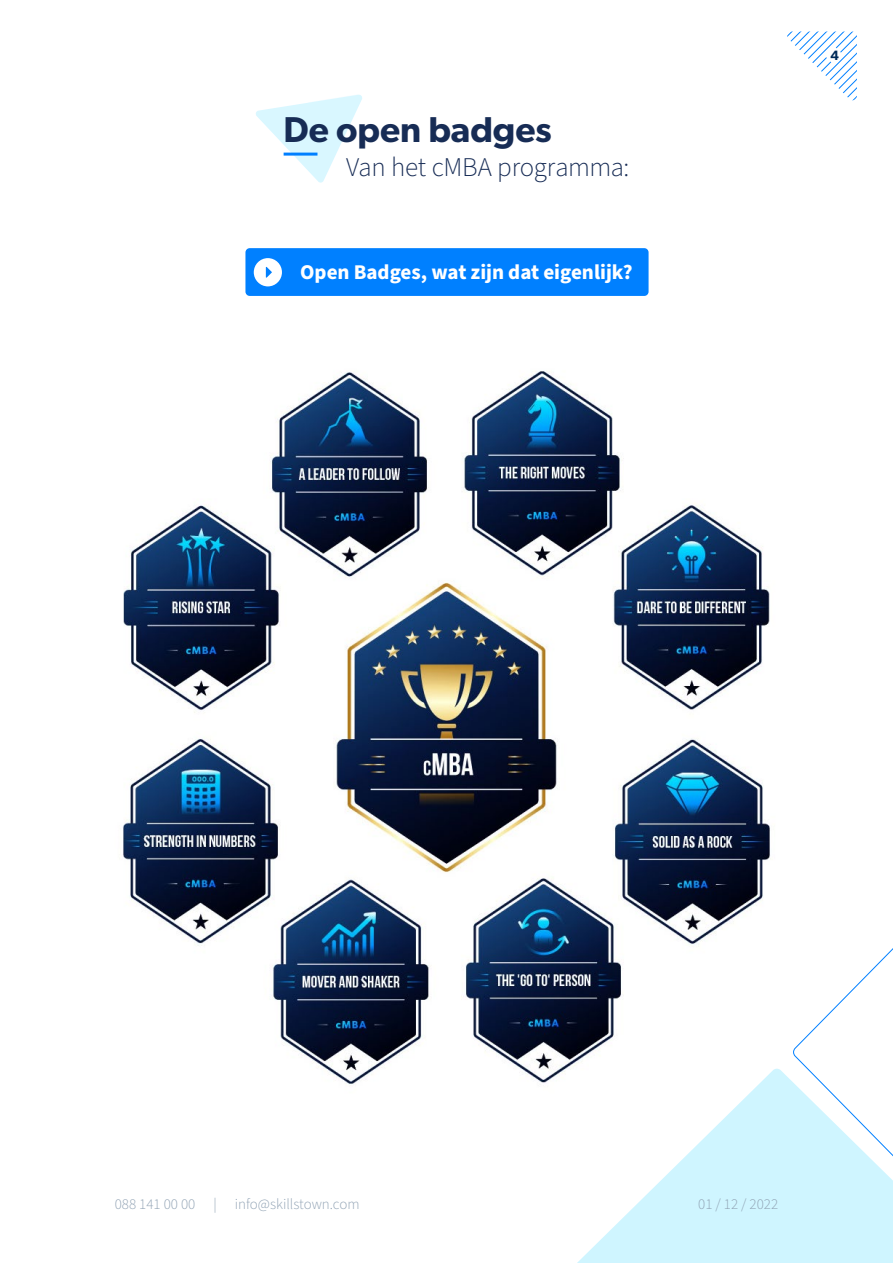
<style>
.page{position:relative;width:893px;height:1263px;background:#fff}
.page>*{position:absolute;margin:0;border:0;box-sizing:border-box;transform-origin:0 0}
.t1{font:600 36px "Gibson";color:#172c55}
.t2{font:300 27px "Source Sans Pro";letter-spacing:-.015em;color:#172c55}
.t3{font:700 21px "Source Sans Pro";color:#fff}
.t4{font:300 15px "Source Sans Pro";color:#8fa1b3}
.t5{font:300 15px "Source Sans Pro";color:#8ea0b2}
.t6{font:600 13.5px "Gibson";color:#002a57}
</style>
<div class="page">
<svg style="left:577px;top:1094px;width:216px;height:169px;fill:#cff5ff"></svg>
<svg style="left:787px;top:31px;width:70px;height:70px"></svg>
<svg style="left:793px;top:948px;width:100px;height:315px"></svg>
<svg style="left:256px;top:94px;width:106px;height:89px"></svg>
<hr style="left:284px;top:153px;width:33px;height:3px;background:#007fff">
<img style="left:123px;top:371px;width:716px;height:723px">
<div style="left:245px;top:248px;width:404px;height:48px;background:#0080ff;border-radius:4px"></div>
<div style="left:254px;top:258px;width:28px;height:28px;background:#fff;border-radius:14px"></div>
<svg style="left:266px;top:267px;width:6px;height:11px"></svg>
<h1 class="t1" style="left:284px;top:108px;width:270px">De open badges</h1>
<p class="t2" style="left:346px;top:149px;width:285px">Van het cMBA programma:</p>
<p class="t3" style="left:300px;top:258px;width:334px">Open Badges, wat zijn dat eigenlijk?</p>
<p class="t6" style="left:830px;top:47px;width:10px">4</p>
<p class="t4" style="left:115px;top:1194px;width:246px">088 141 00 00 | info@skillstown.com</p>
<p class="t5" style="left:698px;top:1194px;width:81px">01 / 12 / 2022</p>
</div>
